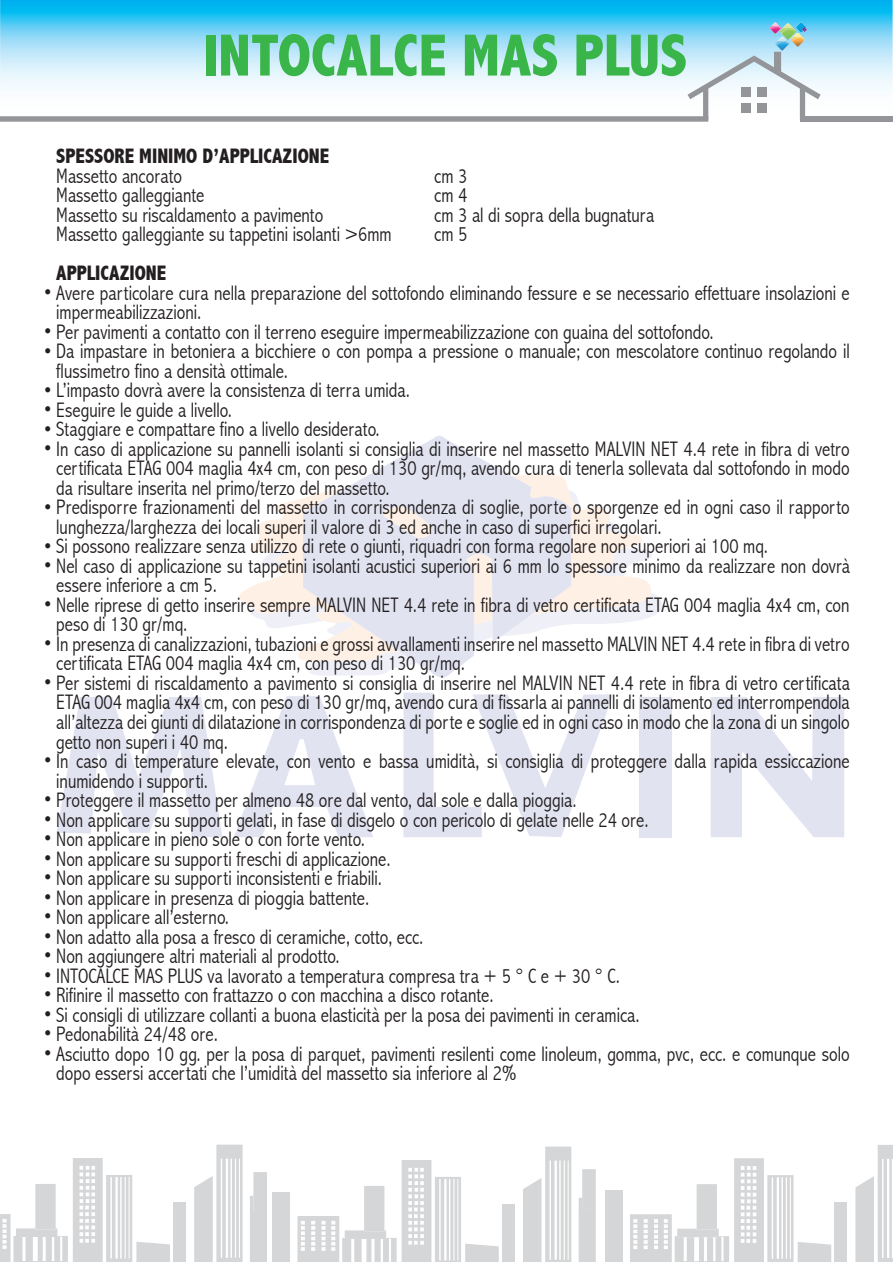
<style>
.page{position:relative;width:893px;height:1263px;background:#fff}
.page>*{position:absolute;margin:0;border:0;box-sizing:border-box;transform-origin:0 0}
.t1{font:800 condensed 60px "Abadi";color:#3ab54a}
.t2{font:300 condensed 21px/19.5px "Abadi";color:#231f20;scale:.96 1}
.t3{font:800 condensed 21px "Abadi";color:#231f20;scale:.96 1}
</style>
<div class="page">
<svg style="left:0;top:0;width:893px;height:89px;background:#32c3f2"></svg>
<div style="left:834px;top:1202px;width:13px;height:60px;background:#d5d6d8"></div>
<svg style="left:855px;top:1145px;width:38px;height:117px"></svg>
<div style="left:605px;top:1190px;width:17px;height:72px;background:#d5d6d8"></div>
<svg style="left:630px;top:1158px;width:201px;height:104px"></svg>
<svg style="left:579px;top:1169px;width:17px;height:93px;background:#d8d9da"></svg>
<div style="left:502px;top:1204px;width:13px;height:58px;background:#d5d6d8"></div>
<svg style="left:523px;top:1146px;width:48px;height:116px"></svg>
<div style="left:272px;top:1192px;width:18px;height:70px;background:#d5d6d8"></div>
<svg style="left:297px;top:1160px;width:202px;height:102px"></svg>
<svg style="left:250px;top:1172px;width:17px;height:90px;background:#d7d8da"></svg>
<div style="left:173px;top:1202px;width:13px;height:60px;background:#d5d6d8"></div>
<svg style="left:194px;top:1144px;width:49px;height:118px"></svg>
<svg style="left:0;top:1158px;width:170px;height:104px"></svg>
<svg style="left:239px;top:491px;width:412px;height:169px"></svg>
<svg style="left:303px;top:436px;width:268px;height:241px;fill:#e1e3f1"></svg>
<div style="left:639px;top:697px;width:32px;height:140px;background:#e1e3f1"></div>
<svg style="left:711px;top:697px;width:133px;height:140px"></svg>
<svg style="left:57px;top:697px;width:165px;height:140px"></svg>
<svg style="left:234px;top:696px;width:139px;height:141px"></svg>
<svg style="left:403px;top:693px;width:210px;height:144px"></svg>
<svg style="left:0;top:23px;width:821px;height:99px"></svg>
<div style="left:800px;top:116px;width:93px;height:6px;background:#939598"></div>
<h1 class="t1" style="left:203px;top:21px;width:486px">INTOCALCE MAS PLUS</h1>
<p class="t3" style="left:56px;top:144px;width:286px">SPESSORE MINIMO D’APPLICAZIONE</p>
<p class="t2" style="left:56px;top:166px;width:133px">Massetto ancorato</p>
<p class="t2" style="left:434px;top:166px;width:36px">cm 3</p>
<p class="t2" style="left:56px;top:185px;width:156px">Massetto galleggiante</p>
<p class="t2" style="left:434px;top:185px;width:36px">cm 4</p>
<p class="t2" style="left:56px;top:205px;width:280px">Massetto su riscaldamento a pavimento</p>
<p class="t2" style="left:434px;top:205px;width:231px">cm 3 al di sopra della bugnatura</p>
<p class="t2" style="left:56px;top:224px;width:351px">Massetto galleggiante su tappetini isolanti &gt;6mm</p>
<p class="t2" style="left:434px;top:224px;width:36px">cm 5</p>
<p class="t3" style="left:56px;top:261px;width:116px">APPLICAZIONE</p>
<p class="t2" style="left:56px;top:283px;width:828px;text-indent:-13px">• Avere particolare cura nella preparazione del sottofondo eliminando fessure e se necessario effettuare insolazioni e impermeabilizzazioni.</p>
<p class="t2" style="left:43px;top:322px;width:700px">• Per pavimenti a contatto con il terreno eseguire impermeabilizzazione con guaina del sottofondo.</p>
<p class="t2" style="left:56px;top:341px;width:828px;text-indent:-13px">• Da impastare in betoniera a bicchiere o con pompa a pressione o manuale; con mescolatore continuo regolando il flussimetro fino a densità ottimale.</p>
<p class="t2" style="left:43px;top:381px;width:384px">• L’impasto dovrà avere la consistenza di terra umida.</p>
<p class="t2" style="left:43px;top:400px;width:198px">• Eseguire le guide a livello.</p>
<p class="t2" style="left:43px;top:420px;width:352px">• Staggiare e compattare fino a livello desiderato.</p>
<p class="t2" style="left:56px;top:439px;width:828px;text-align:justify;text-indent:-13px">• In caso di applicazione su pannelli isolanti si consiglia di inserire nel massetto MALVIN NET 4.4 rete in fibra di vetro certificata ETAG 004 maglia 4x4 cm, con peso di 130 gr/mq, avendo cura di tenerla sollevata dal sottofondo in modo da risultare inserita nel primo/terzo del massetto.</p>
<p class="t2" style="left:56px;top:498px;width:828px;text-indent:-13px">• Predisporre frazionamenti del massetto in corrispondenza di soglie, porte o sporgenze ed in ogni caso il rapporto lunghezza/larghezza dei locali superi il valore di 3 ed anche in caso di superfici irregolari.</p>
<p class="t2" style="left:43px;top:537px;width:757px">• Si possono realizzare senza utilizzo di rete o giunti, riquadri con forma regolare non superiori ai 100 mq.</p>
<p class="t2" style="left:56px;top:556px;width:828px;text-indent:-13px">• Nel caso di applicazione su tappetini isolanti acustici superiori ai 6 mm lo spessore minimo da realizzare non dovrà essere inferiore a cm 5.</p>
<p class="t2" style="left:56px;top:595px;width:828px;text-indent:-13px">• Nelle riprese di getto inserire sempre MALVIN NET 4.4 rete in fibra di vetro certificata ETAG 004 maglia 4x4 cm, con peso di 130 gr/mq.</p>
<p class="t2" style="left:56px;top:634px;width:828px;text-indent:-13px">• In presenza di canalizzazioni, tubazioni e grossi avvallamenti inserire nel massetto MALVIN NET 4.4 rete in fibra di vetro certificata ETAG 004 maglia 4x4 cm, con peso di 130 gr/mq.</p>
<p class="t2" style="left:56px;top:673px;width:828px;text-align:justify;text-indent:-13px">• Per sistemi di riscaldamento a pavimento si consiglia di inserire nel MALVIN NET 4.4 rete in fibra di vetro certificata ETAG 004 maglia 4x4 cm, con peso di 130 gr/mq, avendo cura di fissarla ai pannelli di isolamento ed interrompendola all’altezza dei giunti di dilatazione in corrispondenza di porte e soglie ed in ogni caso in modo che la zona di un singolo getto non superi i 40 mq.</p>
<p class="t2" style="left:56px;top:751px;width:828px;text-indent:-13px">• In caso di temperature elevate, con vento e bassa umidità, si consiglia di proteggere dalla rapida essiccazione inumidendo i supporti.</p>
<p class="t2" style="left:43px;top:790px;width:557px">• Proteggere il massetto per almeno 48 ore dal vento, dal sole e dalla pioggia.</p>
<p class="t2" style="left:43px;top:810px;width:632px">• Non applicare su supporti gelati, in fase di disgelo o con pericolo di gelate nelle 24 ore.</p>
<p class="t2" style="left:43px;top:829px;width:337px">• Non applicare in pieno sole o con forte vento.</p>
<p class="t2" style="left:43px;top:849px;width:364px">• Non applicare su supporti freschi di applicazione.</p>
<p class="t2" style="left:43px;top:868px;width:355px">• Non applicare su supporti inconsistenti e friabili.</p>
<p class="t2" style="left:43px;top:888px;width:341px">• Non applicare in presenza di pioggia battente.</p>
<p class="t2" style="left:43px;top:907px;width:196px">• Non applicare all’esterno.</p>
<p class="t2" style="left:43px;top:927px;width:398px">• Non adatto alla posa a fresco di ceramiche, cotto, ecc.</p>
<p class="t2" style="left:43px;top:946px;width:311px">• Non aggiungere altri materiali al prodotto.</p>
<p class="t2" style="left:43px;top:966px;width:603px">• INTOCALCE MAS PLUS va lavorato a temperatura compresa tra + 5 ° C e + 30 ° C.</p>
<p class="t2" style="left:43px;top:985px;width:471px">• Rifinire il massetto con frattazzo o con macchina a disco rotante.</p>
<p class="t2" style="left:43px;top:1005px;width:623px">• Si consigli di utilizzare collanti a buona elasticità per la posa dei pavimenti in ceramica.</p>
<p class="t2" style="left:43px;top:1024px;width:184px">• Pedonabilità 24/48 ore.</p>
<p class="t2" style="left:56px;top:1044px;width:828px;text-indent:-13px">• Asciutto dopo 10 gg. per la posa di parquet, pavimenti resilenti come linoleum, gomma, pvc, ecc. e comunque solo dopo essersi accertati che l’umidità del massetto sia inferiore al 2%</p>
</div>
